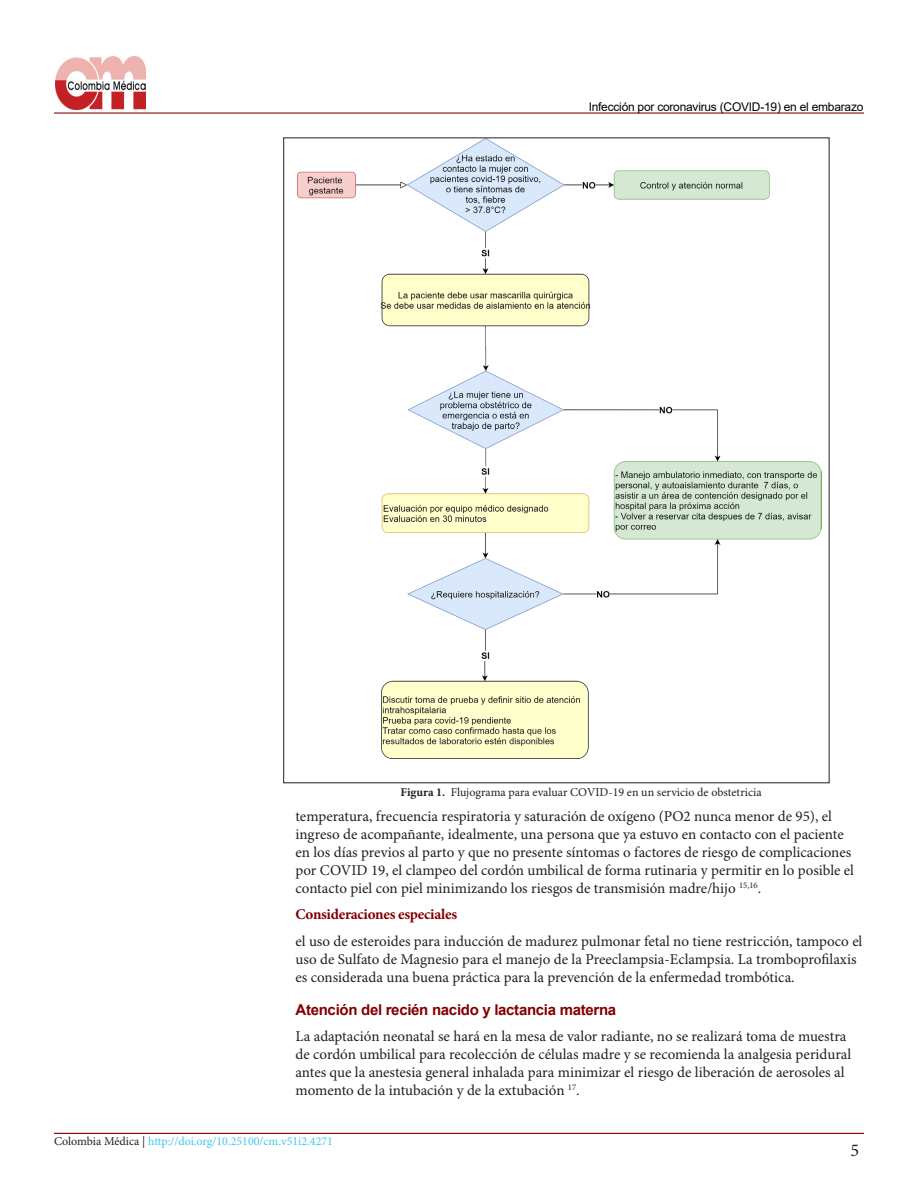
<style>
.page{position:relative;width:918px;height:1188px;background:#fff}
.page>*{position:absolute;margin:0;border:0;box-sizing:border-box;transform-origin:0 0}
.t1{font:18px "Minion Pro";color:#231f20}
.t2{font:15px/18px "Minion Pro";color:#231f20}
.t3{font:700 15px "Arial";letter-spacing:-.02em;color:#820000}
.t4{font:700 15px "Minion Pro";letter-spacing:-.02em;color:#820000}
.t5{font:12px "Minion Pro";color:#231f20}
.t6{font:12px "Minion Pro";color:#40c7f4}
.t7{font:12px "Arial";letter-spacing:-.02em;color:#000}
.s1{font-weight:700}
.s2{color:#231f20}
</style>
<div class="page">
<img style="left:55px;top:57px;width:91px;height:52px">
<hr style="left:54px;top:112px;width:810px;height:2px;background:#8b0d10">
<hr style="left:54px;top:1133px;width:810px;height:1px;background:#8b0d10">
<img style="left:297px;top:140px;width:524px;height:619px">
<p class="t7" style="left:589px;top:98px;width:276px">Infección por coronavirus (COVID-19) en el embarazo</p>
<p class="t5" style="left:400px;top:785px;width:363px"><span class="s1">Figura 1.</span> Flujograma para evaluar COVID-19 en un servicio de obstetricia</p>
<p class="t2" style="left:296px;top:808px;width:560px">temperatura, frecuencia respiratoria y saturación de oxígeno (PO2 nunca menor de 95), el ingreso de acompañante, idealmente, una persona que ya estuvo en contacto con el paciente en los días previos al parto y que no presente síntomas o factores de riesgo de complicaciones por COVID 19, el clampeo del cordón umbilical de forma rutinaria y permitir en lo posible el contacto piel con piel minimizando los riesgos de transmisión madre/hijo <sup>15,16</sup>.</p>
<p class="t4" style="left:296px;top:904px;width:163px">Consideraciones especiales</p>
<p class="t2" style="left:296px;top:933px;width:568px">el uso de esteroides para inducción de madurez pulmonar fetal no tiene restricción, tampoco el uso de Sulfato de Magnesio para el manejo de la Preeclampsia-Eclampsia. La tromboprofilaxis es considerada una buena práctica para la prevención de la enfermedad trombótica.</p>
<p class="t3" style="left:296px;top:999px;width:322px">Atención del recién nacido y lactancia materna</p>
<p class="t2" style="left:296px;top:1028px;width:557px">La adaptación neonatal se hará en la mesa de valor radiante, no se realizará toma de muestra de cordón umbilical para recolección de células madre y se recomienda la analgesia peridural antes que la anestesia general inhalada para minimizar el riesgo de liberación de aerosoles al momento de la intubación y de la extubación <sup>17</sup>.</p>
<p class="t6" style="left:54px;top:1134px;width:280px"><span class="s2">Colombia Médica |</span> http://doi.org/10.25100/cm.v51i2.4271</p>
<p class="t1" style="left:850px;top:1139px;width:10px">5</p>
</div>
